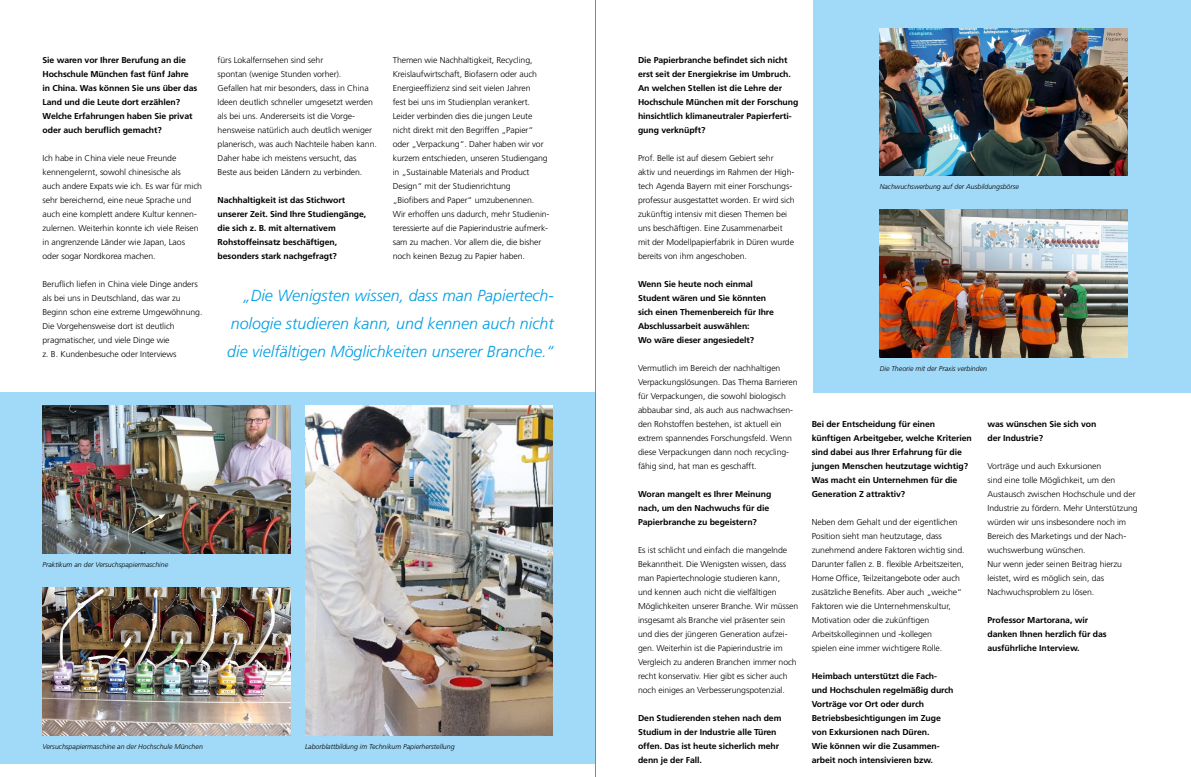
<style>
.page{position:relative;width:1191px;height:777px;background:#fff}
.page>*{position:absolute;margin:0;border:0;box-sizing:border-box;transform-origin:0 0}
.t1{font:italic 300 16px/28px "Frutiger LT Pro";color:#009ee3;text-align:justify}
.t2{font:300 8.5px/14px "Frutiger LT Pro";letter-spacing:-.01em;color:#000}
.t3{font:700 8.5px/14px "Frutiger LT Pro";letter-spacing:-.01em;color:#000}
.t4{font:italic 300 7px "Frutiger LT Pro";color:#000}
</style>
<div class="page">
<div style="left:0;top:392px;width:595px;height:371px;background:#a1daf8"></div>
<img style="left:43px;top:406px;width:248px;height:147px">
<img style="left:43px;top:587px;width:247px;height:148px">
<div style="left:813px;top:0;width:378px;height:392px;background:#a1daf8"></div>
<img style="left:305px;top:406px;width:248px;height:329px">
<img style="left:879px;top:210px;width:248px;height:147px">
<img style="left:879px;top:28px;width:248px;height:148px">
<svg style="left:131px;top:514px;width:35px;height:19px"></svg>
<hr style="left:595px;top:0;width:1px;height:777px;background:#878786">
<p class="t3" style="left:43px;top:53px;width:156px">Sie waren vor Ihrer Berufung an die Hochschule München fast fünf Jahre in China. Was können Sie uns über das Land und die Leute dort erzählen?<br>Welche Erfahrungen haben Sie privat oder auch beruflich gemacht?</p>
<p class="t2" style="left:43px;top:151px;width:161px">Ich habe in China viele neue Freunde kennengelernt, sowohl chinesische als<br>auch andere Expats wie ich. Es war für mich sehr bereichernd, eine neue Sprache und auch eine komplett andere Kultur kennen&shy;zulernen. Weiterhin konnte ich viele Reisen in angrenzende Länder wie Japan, Laos oder sogar Nordkorea machen.</p>
<p class="t2" style="left:43px;top:277px;width:161px">Beruflich liefen in China viele Dinge anders als bei uns in Deutschland, das war zu Beginn schon eine extreme Umgewöhnung.<br>Die Vorgehensweise dort ist deutlich pragmatischer, und viele Dinge wie<br>z. B. Kundenbesuche oder Interviews</p>
<p class="t2" style="left:218px;top:53px;width:161px">fürs Lokalfernsehen sind sehr<br>spontan (wenige Stunden vorher).<br>Gefallen hat mir besonders, dass in China Ideen deutlich schneller umgesetzt werden als bei uns. Andererseits ist die Vorge&shy;hensweise natürlich auch deutlich weniger planerisch, was auch Nachteile haben kann.<br>Daher habe ich meistens versucht, das Beste aus beiden Ländern zu verbinden.</p>
<p class="t3" style="left:218px;top:193px;width:150px">Nachhaltigkeit ist das Stichwort unserer Zeit. Sind Ihre Studiengänge, die sich z. B. mit alternativem Rohstoffeinsatz beschäftigen, besonders stark nachgefragt?</p>
<p class="t2" style="left:393px;top:53px;width:158px">Themen wie Nachhaltigkeit, Recycling, Kreislaufwirtschaft, Biofasern oder auch Energieeffizienz sind seit vielen Jahren<br>fest bei uns im Studienplan verankert.<br>Leider verbinden dies die jungen Leute nicht direkt mit den Begriffen „Papier“ oder „Verpackung“. Daher haben wir vor kurzem entschieden, unseren Studiengang in „Sustainable Materials and Product Design“ mit der Studienrichtung<br>„Biofibers and Paper“ umzubenennen.<br>Wir erhoffen uns dadurch, mehr Studienin&shy;teressierte auf die Papierindustrie aufmerk&shy;sam zu machen. Vor allem die, die bisher noch keinen Bezug zu Papier haben.</p>
<h1 class="t1" style="left:227px;top:282px;width:328px;text-indent:16px">„Die Wenigsten wissen, dass man Papiertech&shy;nologie studieren kann, und kennen auch nicht die vielfältigen Möglichkeiten unserer Branche.“</h1>
<p class="t4" style="left:43px;top:560px;width:127px">Praktikum an der Versuchspapiermaschine</p>
<p class="t4" style="left:43px;top:743px;width:162px">Versuchspapiermaschine an der Hochschule München</p>
<p class="t4" style="left:305px;top:743px;width:151px">Laborblattbildung im Technikum Papierherstellung</p>
<p class="t3" style="left:638px;top:53px;width:162px">Die Papierbranche befindet sich nicht erst seit der Energiekrise im Umbruch.<br>An welchen Stellen ist die Lehre der Hochschule München mit der Forschung hinsichtlich klimaneutraler Papierferti&shy;gung verknüpft?</p>
<p class="t2" style="left:638px;top:151px;width:158px">Prof. Belle ist auf diesem Gebiert sehr<br>aktiv und neuerdings im Rahmen der High&shy;tech Agenda Bayern mit einer Forschungs&shy;professur ausgestattet worden. Er wird sich zukünftig intensiv mit diesen Themen bei uns beschäftigen. Eine Zusammenarbeit mit der Modellpapierfabrik in Düren wurde bereits von ihm angeschoben.</p>
<p class="t3" style="left:638px;top:277px;width:137px">Wenn Sie heute noch einmal<br>Student wären und Sie könnten sich einen Themenbereich für Ihre<br>Abschlussarbeit auswählen:<br>Wo wäre dieser angesiedelt?</p>
<p class="t2" style="left:638px;top:361px;width:161px">Vermutlich im Bereich der nachhaltigen Verpackungslösungen. Das Thema Barrieren für Verpackungen, die sowohl biologisch abbaubar sind, als auch aus nachwachsen&shy;den Rohstoffen bestehen, ist aktuell ein extrem spannendes Forschungsfeld. Wenn diese Verpackungen dann noch recycling&shy;fähig sind, hat man es geschafft.</p>
<p class="t3" style="left:638px;top:487px;width:135px">Woran mangelt es Ihrer Meinung nach, um den Nachwuchs für die<br>Papierbranche zu begeistern?</p>
<p class="t2" style="left:638px;top:543px;width:162px">Es ist schlicht und einfach die mangelnde Bekanntheit. Die Wenigsten wissen, dass man Papiertechnologie studieren kann,<br>und kennen auch nicht die vielfältigen Möglichkeiten unserer Branche. Wir müssen insgesamt als Branche viel präsenter sein und dies der jüngeren Generation aufzei&shy;gen. Weiterhin ist die Papierindustrie im Vergleich zu anderen Branchen immer noch recht konservativ. Hier gibt es sicher auch noch einiges an Verbesserungspotenzial.</p>
<p class="t3" style="left:638px;top:711px;width:145px">Den Studierenden stehen nach dem<br>Studium in der Industrie alle Türen offen. Das ist heute sicherlich mehr denn je der Fall.</p>
<p class="t4" style="left:879px;top:183px;width:141px">Nachwuchswerbung auf der Ausbildungsbörse</p>
<p class="t4" style="left:879px;top:364px;width:109px">Die Theorie mit der Praxis verbinden</p>
<p class="t3" style="left:811px;top:417px;width:162px">Bei der Entscheidung für einen künftigen Arbeitgeber, welche Kriterien sind dabei aus Ihrer Erfahrung für die jungen Menschen heutzutage wichtig?<br>Was macht ein Unternehmen für die Generation Z attraktiv?</p>
<p class="t2" style="left:811px;top:515px;width:154px">Neben dem Gehalt und der eigentlichen Position sieht man heutzutage, dass zunehmend andere Faktoren wichtig sind.<br>Darunter fallen z. B. flexible Arbeitszeiten, Home Office, Teilzeitangebote oder auch zusätzliche Benefits. Aber auch „weiche“ Faktoren wie die Unternehmenskultur, Motivation oder die zukünftigen Arbeitskolleginnen und -kollegen<br>spielen eine immer wichtigere Rolle.</p>
<p class="t3" style="left:811px;top:669px;width:143px">Heimbach unterstützt die Fach&shy;und Hochschulen regelmäßig durch<br>Vorträge vor Ort oder durch<br>Betriebsbesichtigungen im Zuge von Exkursionen nach Düren.<br>Wie können wir die Zusammen&shy;arbeit noch intensivieren bzw.</p>
<p class="t3" style="left:987px;top:417px;width:110px">was wünschen Sie sich von der Industrie?</p>
<p class="t2" style="left:987px;top:459px;width:152px">Vorträge und auch Exkursionen<br>sind eine tolle Möglichkeit, um den Austausch zwischen Hochschule und der Industrie zu fördern. Mehr Unterstützung würden wir uns insbesondere noch im Bereich des Marketings und der Nach&shy;wuchswerbung wünschen.<br>Nur wenn jeder seinen Beitrag hierzu leistet, wird es möglich sein, das Nachwuchsproblem zu lösen.</p>
<p class="t3" style="left:987px;top:613px;width:121px">Professor Martorana, wir danken Ihnen herzlich für das ausführliche Interview.</p>
</div>
